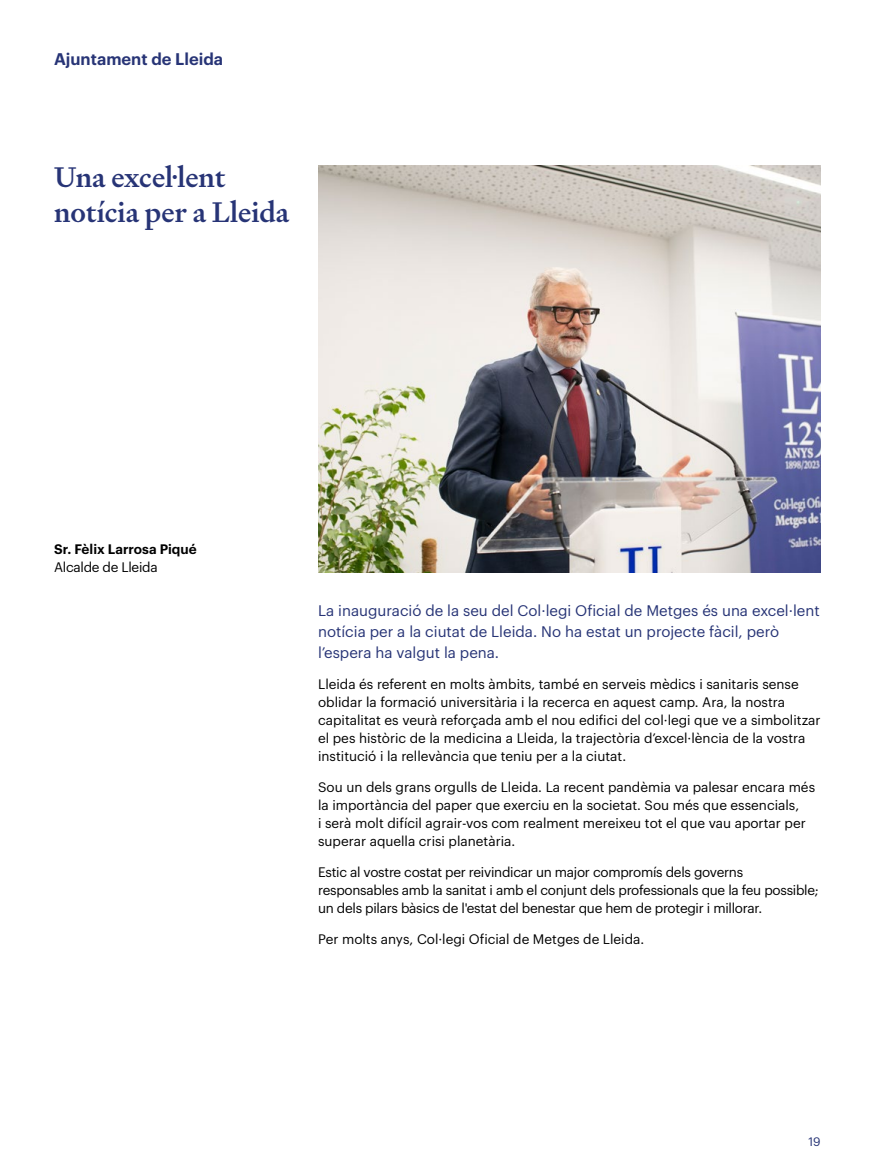
<style>
.page{position:relative;width:893px;height:1170px;background:#fff}
.page>*{position:absolute;margin:0;border:0;box-sizing:border-box;transform-origin:0 0}
.t1{font:500 28.5px/34.2px "Signifier";color:#273476}
.t2{font:600 16.5px "Graphik";color:#273476}
.t3{font:15px/21px "Graphik";color:#273476}
.t4{font:13.5px/18px "Graphik";color:#000}
.t5{font:13.5px/18px "Graphik";letter-spacing:-.02em;color:#000}
.t6{font:600 13.5px "Graphik";color:#000}
.t7{font:12px "Graphik";color:#273476}
</style>
<div class="page">
<img style="left:318px;top:165px;width:503px;height:407px">
<p class="t2" style="left:54px;top:46px;width:171px">Ajuntament de Lleida</p>
<h1 class="t1" style="left:54px;top:160px;width:237px">Una excel·lent notícia per a Lleida</h1>
<p class="t6" style="left:54px;top:539px;width:144px">Sr. Fèlix Larrosa Piqué</p>
<p class="t5" style="left:54px;top:557px;width:105px">Alcalde de Lleida</p>
<p class="t3" style="left:318px;top:599px;width:503px">La inauguració de la seu del Col·legi Oficial de Metges és una excel·lent notícia per a la ciutat de Lleida. No ha estat un projecte fàcil, però l’espera ha valgut la pena.</p>
<p class="t4" style="left:318px;top:674px;width:504px">Lleida és referent en molts àmbits, també en serveis mèdics i sanitaris sense oblidar la formació universitària i la recerca en aquest camp. Ara, la nostra capitalitat es veurà reforçada amb el nou edifici del col·legi que ve a simbolitzar el pes històric de la medicina a Lleida, la trajectòria d’excel·lència de la vostra institució i la rellevància que teniu per a la ciutat.</p>
<p class="t4" style="left:318px;top:777px;width:499px">Sou un dels grans orgulls de Lleida. La recent pandèmia va palesar encara més la importància del paper que exerciu en la societat. Sou més que essencials,<br>i serà molt difícil agrair-vos com realment mereixeu tot el que vau aportar per superar aquella crisi planetària.</p>
<p class="t5" style="left:318px;top:861px;width:502px">Estic al vostre costat per reivindicar un major compromís dels governs responsables amb la sanitat i amb el conjunt dels professionals que la feu possible; un dels pilars bàsics de l'estat del benestar que hem de protegir i millorar.</p>
<p class="t4" style="left:318px;top:928px;width:328px">Per molts anys, Col·legi Oficial de Metges de Lleida.</p>
<p class="t7" style="left:809px;top:1132px;width:14px">19</p>
</div>
